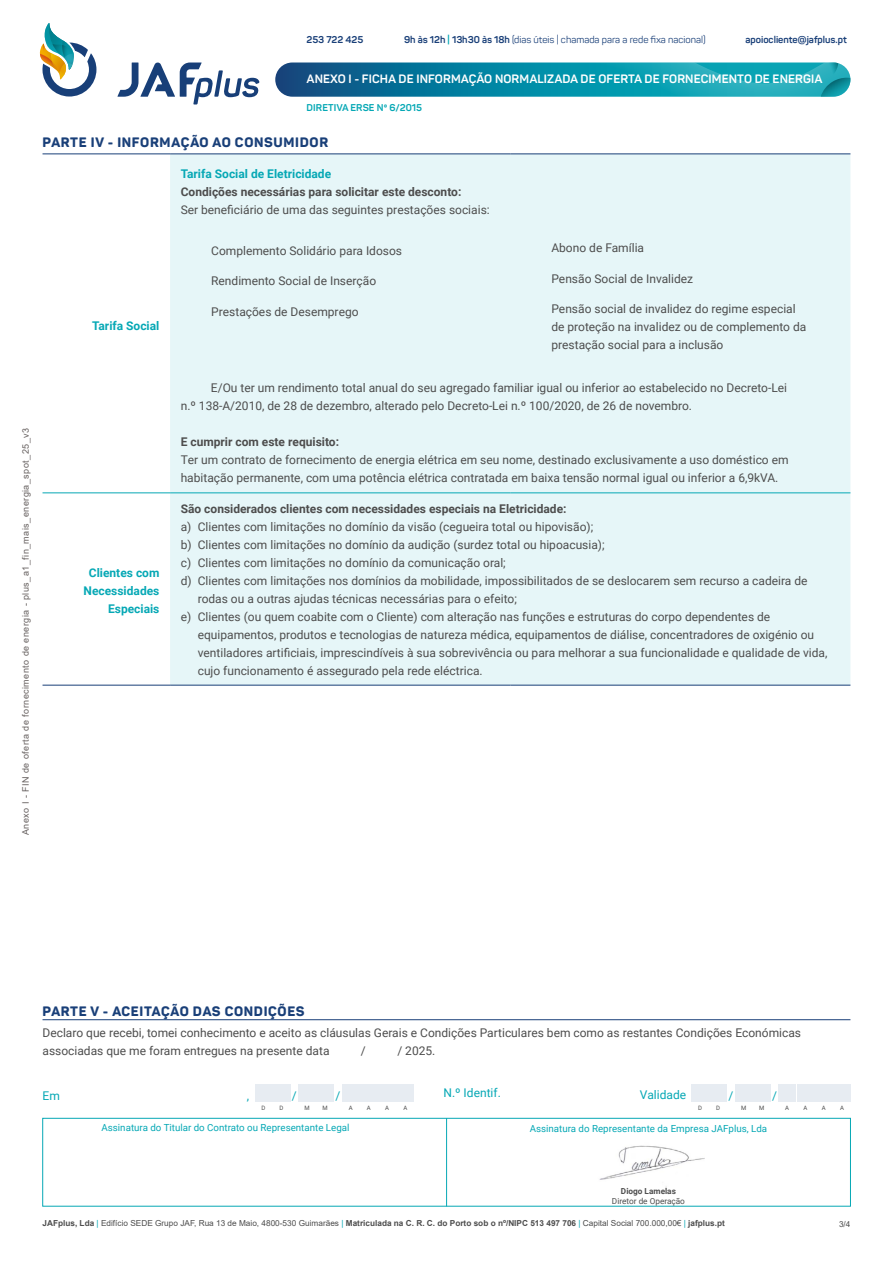
<style>
.page{position:relative;width:893px;height:1263px;background:#fff}
.page>*{position:absolute;margin:0;border:0;box-sizing:border-box;transform-origin:0 0}
.t1{font:800 13.5px "Panton";letter-spacing:.05em;color:#193f78}
.t2{font:12px/18px "Roboto";color:#4d4d4d}
.t3{font:700 12px "Roboto";color:#4d4d4d}
.t4{font:700 12px/18px "Roboto";color:#06a8b5;text-align:right}
.t5{font:700 12px "Panton";letter-spacing:.01em;color:#fff}
.t6{font:12px "Roboto";color:#06a8b5}
.t7{font:9.75px "Roboto";color:#06a8b5}
.t8{font:9.75px "Panton";color:#193f78}
.t9{font:700 9.75px "Panton";color:#193f78}
.t10{font:700 9.75px "Panton";letter-spacing:.01em;color:#06a8b5}
.t11{font:9px "Arial";letter-spacing:.05em;color:#66605f}
.t12{font:8.25px "Arial";color:#4d4d4d}
.t13{font:8.25px "Roboto";color:#4d4d4d}
.t14{font:700 8.25px "Roboto";color:#4d4d4d}
.t15{font:6px "Roboto";color:#4d4d4d}
.s1{font-weight:700}
.s2{font-weight:700;color:#06a8b5}
.s3{color:#06a8b5}
</style>
<div class="page">
<svg style="left:117px;top:63px;width:143px;height:41px"></svg>
<svg style="left:40px;top:23px;width:56px;height:74px"></svg>
<svg style="left:275px;top:62px;width:575px;height:35px;background:#0c7398"></svg>
<svg style="left:554px;top:62px;width:296px;height:35px;background:#19a5b6"></svg>
<div style="left:170px;top:155px;width:680px;height:530px;background:#e6f6f8"></div>
<hr style="left:43px;top:685px;width:127px;height:1px;background:#193f78">
<hr style="left:170px;top:685px;width:340px;height:1px;background:#193f78">
<hr style="left:510px;top:685px;width:340px;height:1px;background:#193f78">
<hr style="left:43px;top:154px;width:127px;height:1px;background:#193f78">
<hr style="left:170px;top:154px;width:340px;height:1px;background:#193f78">
<hr style="left:510px;top:154px;width:340px;height:1px;background:#193f78">
<hr style="left:43px;top:493px;width:127px;height:1px;background:#06a8b5">
<hr style="left:170px;top:493px;width:340px;height:1px;background:#06a8b5">
<hr style="left:510px;top:493px;width:340px;height:1px;background:#06a8b5">
<div style="left:43px;top:1118px;width:808px;height:88px;background:#fff;border:1px solid #06a8b5"></div>
<img style="left:599px;top:1145px;width:105px;height:35px">
<hr style="left:446px;top:1118px;width:1px;height:88px;background:#06a8b5">
<div style="left:342px;top:1085px;width:17px;height:17px;background:#e7ecf2"></div>
<div style="left:379px;top:1085px;width:17px;height:17px;background:#e7ecf2"></div>
<div style="left:299px;top:1085px;width:17px;height:17px;background:#e7ecf2"></div>
<div style="left:255px;top:1085px;width:17px;height:17px;background:#e7ecf2"></div>
<div style="left:360px;top:1085px;width:17px;height:17px;background:#e7ecf2"></div>
<div style="left:397px;top:1085px;width:17px;height:17px;background:#e7ecf2"></div>
<div style="left:317px;top:1085px;width:17px;height:17px;background:#e7ecf2"></div>
<div style="left:273px;top:1085px;width:17px;height:17px;background:#e7ecf2"></div>
<div style="left:779px;top:1085px;width:17px;height:17px;background:#e7ecf2"></div>
<div style="left:815px;top:1085px;width:17px;height:17px;background:#e7ecf2"></div>
<div style="left:735px;top:1085px;width:17px;height:17px;background:#e7ecf2"></div>
<div style="left:692px;top:1085px;width:17px;height:17px;background:#e7ecf2"></div>
<div style="left:797px;top:1085px;width:17px;height:17px;background:#e7ecf2"></div>
<div style="left:833px;top:1085px;width:17px;height:17px;background:#e7ecf2"></div>
<div style="left:753px;top:1085px;width:17px;height:17px;background:#e7ecf2"></div>
<div style="left:710px;top:1085px;width:17px;height:17px;background:#e7ecf2"></div>
<hr style="left:43px;top:1019px;width:807px;height:1px;background:#193f78">
<p class="t11" style="left:19px;top:835px;width:408px;rotate:-90deg">Anexo I - FIN de oferta de fornecimento de energia - plus_a1_fin_mais_energia_spot_25_v3</p>
<p class="t9" style="left:307px;top:33px;width:58px">253 722 425</p>
<p class="t8" style="left:404px;top:33px;width:303px"><span class="s1">9h às 12h</span> <span class="s2">|</span> <span class="s1">13h30 às 18h</span> (dias úteis | chamada para a rede fixa nacional)</p>
<p class="t9" style="left:745px;top:33px;width:103px">apoiocliente@jafplus.pt</p>
<p class="t5" style="left:307px;top:72px;width:517px">ANEXO I - FICHA DE INFORMAÇÃO NORMALIZADA DE OFERTA DE FORNECIMENTO DE ENERGIA</p>
<p class="t10" style="left:307px;top:101px;width:117px">DIRETIVA ERSE Nº 6/2015</p>
<p class="t1" style="left:43px;top:133px;width:287px">PARTE IV - INFORMAÇÃO AO CONSUMIDOR</p>
<p class="t4" style="left:92px;top:316px;width:69px">Tarifa Social</p>
<p class="t4" style="left:84px;top:564px;width:77px">Clientes com<br>Necessidades<br>Especiais</p>
<p class="t4" style="left:181px;top:165px;width:152px">Tarifa Social de Eletricidade</p>
<p class="t3" style="left:181px;top:184px;width:282px">Condições necessárias para solicitar este desconto:</p>
<p class="t2" style="left:181px;top:201px;width:311px">Ser beneficiário de uma das seguintes prestações sociais:</p>
<p class="t2" style="left:211px;top:241px;width:192px">Complemento Solidário para Idosos</p>
<p class="t2" style="left:211px;top:272px;width:166px">Rendimento Social de Inserção</p>
<p class="t2" style="left:211px;top:302px;width:149px">Prestações de Desemprego</p>
<p class="t2" style="left:551px;top:300px;width:256px">Pensão social de invalidez do regime especial de proteção na invalidez ou de complemento da prestação social para a inclusão</p>
<p class="t2" style="left:551px;top:238px;width:94px">Abono de Família</p>
<p class="t2" style="left:551px;top:269px;width:143px">Pensão Social de Invalidez</p>
<p class="t2" style="left:181px;top:378px;width:608px;text-indent:30px">E/Ou ter um rendimento total anual do seu agregado familiar igual ou inferior ao estabelecido no Decreto-Lei n.º 138-A/2010, de 28 de dezembro, alterado pelo Decreto-Lei n.º 100/2020, de 26 de novembro.</p>
<p class="t3" style="left:181px;top:434px;width:160px">E cumprir com este requisito:</p>
<p class="t2" style="left:181px;top:450px;width:609px">Ter um contrato de fornecimento de energia elétrica em seu nome, destinado exclusivamente a uso doméstico em habitação permanente, com uma potência elétrica contratada em baixa tensão normal igual ou inferior a 6,9kVA.</p>
<p class="t3" style="left:181px;top:500px;width:387px">São considerados clientes com necessidades especiais na Eletricidade:</p>
<p class="t2" style="left:181px;top:517px;width:414px">a) Clientes com limitações no domínio da visão (cegueira total ou hipovisão);</p>
<p class="t2" style="left:181px;top:535px;width:425px">b) Clientes com limitações no domínio da audição (surdez total ou hipoacusia);</p>
<p class="t2" style="left:181px;top:553px;width:327px">c) Clientes com limitações no domínio da comunicação oral;</p>
<p class="t2" style="left:181px;top:571px;width:628px">d) Clientes com limitações nos domínios da mobilidade, impossibilitados de se deslocarem sem recurso a cadeira de</p>
<p class="t2" style="left:198px;top:589px;width:321px">rodas ou a outras ajudas técnicas necessárias para o efeito;</p>
<p class="t2" style="left:181px;top:607px;width:591px">e) Clientes (ou quem coabite com o Cliente) com alteração nas funções e estruturas do corpo dependentes de</p>
<p class="t2" style="left:198px;top:625px;width:618px">equipamentos, produtos e tecnologias de natureza médica, equipamentos de diálise, concentradores de oxigénio ou</p>
<p class="t2" style="left:198px;top:643px;width:631px">ventiladores artificiais, imprescindíveis à sua sobrevivência ou para melhorar a sua funcionalidade e qualidade de vida,</p>
<p class="t2" style="left:198px;top:661px;width:286px">cujo funcionamento é assegurado pela rede eléctrica.</p>
<p class="t1" style="left:43px;top:1003px;width:264px">PARTE V - ACEITAÇÃO DAS CONDIÇÕES</p>
<p class="t2" style="left:43px;top:1023px;width:760px">Declaro que recebi, tomei conhecimento e aceito as cláusulas Gerais e Condições Particulares bem como as restantes Condições Económicas associadas que me foram entregues na presente data</p>
<p class="t2" style="left:361px;top:1041px;width:6px">/</p>
<p class="t2" style="left:397px;top:1041px;width:40px">/ 2025.</p>
<p class="t6" style="left:43px;top:1087px;width:19px">Em</p>
<p class="t6" style="left:247px;top:1087px;width:4px">,</p>
<p class="t6" style="left:292px;top:1087px;width:6px">/</p>
<p class="t6" style="left:336px;top:1087px;width:6px">/</p>
<p class="t15" style="left:262px;top:1104px;width:5px">D</p>
<p class="t15" style="left:280px;top:1104px;width:5px">D</p>
<p class="t15" style="left:304px;top:1104px;width:7px">M</p>
<p class="t15" style="left:322px;top:1104px;width:7px">M</p>
<p class="t15" style="left:349px;top:1104px;width:5px">A</p>
<p class="t15" style="left:385px;top:1104px;width:5px">A</p>
<p class="t15" style="left:367px;top:1104px;width:5px">A</p>
<p class="t15" style="left:403px;top:1104px;width:5px">A</p>
<p class="t6" style="left:443px;top:1085px;width:59px">N.º Identif.</p>
<p class="t6" style="left:640px;top:1086px;width:48px">Validade</p>
<p class="t6" style="left:728px;top:1087px;width:6px">/</p>
<p class="t6" style="left:772px;top:1087px;width:6px">/</p>
<p class="t15" style="left:698px;top:1104px;width:5px">D</p>
<p class="t15" style="left:716px;top:1104px;width:5px">D</p>
<p class="t15" style="left:741px;top:1104px;width:7px">M</p>
<p class="t15" style="left:759px;top:1104px;width:7px">M</p>
<p class="t15" style="left:785px;top:1104px;width:5px">A</p>
<p class="t15" style="left:822px;top:1104px;width:5px">A</p>
<p class="t15" style="left:804px;top:1104px;width:5px">A</p>
<p class="t15" style="left:840px;top:1104px;width:5px">A</p>
<p class="t7" style="left:102px;top:1121px;width:249px">Assinatura do Titular do Contrato ou Representante Legal</p>
<p class="t7" style="left:530px;top:1121px;width:239px">Assinatura do Representante da Empresa JAFplus, Lda</p>
<p class="t14" style="left:621px;top:1185px;width:56px">Diogo Lamelas</p>
<p class="t13" style="left:612px;top:1195px;width:75px">Diretor de Operação</p>
<p class="t12" style="left:43px;top:1218px;width:684px"><span class="s1">JAFplus, Lda</span> <span class="s3">|</span> Edifício SEDE Grupo JAF, Rua 13 de Maio, 4800-530 Guimarães <span class="s3">|</span> <span class="s1">Matriculada na C. R. C. do Porto sob o nº/NIPC 513 497 706</span> <span class="s3">|</span> Capital Social 700.000,00€ <span class="s3">|</span> <span class="s1">jafplus.pt</span></p>
<p class="t12" style="left:839px;top:1218px;width:13px">3/4</p>
</div>
